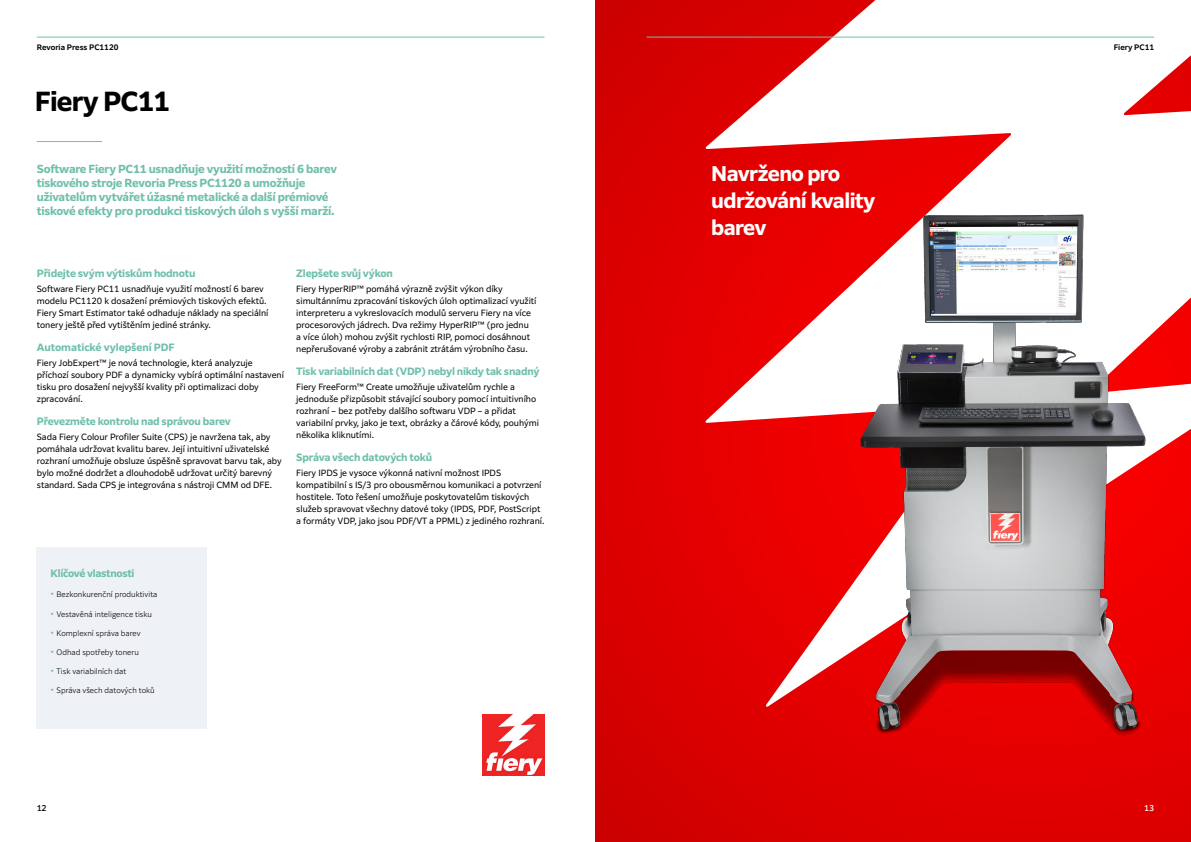
<style>
.page{position:relative;width:1191px;height:842px;background:#fff}
.page>*{position:absolute;margin:0;border:0;box-sizing:border-box;transform-origin:0 0}
.t1{font:700 26px "Clarimo UDPE";letter-spacing:-.03em;color:#000}
.t2{font:700 20px/27px "Clarimo UDPE";letter-spacing:-.03em;color:#fff}
.Intro_copy_green{font:700 11px/14px "Clarimo UDPE";letter-spacing:-.02em;color:#70bfab}
.Subhead-1_green{font:700 10px "Clarimo UDPE";letter-spacing:-.02em;color:#70bfab}
.Body_copy_black_8_5{font:8.5px/12px "Clarimo UDPE";letter-spacing:-.005em;color:#000}
.t3{font:500 8px "Clarimo UDPE";color:#000}
.t4{font:500 8px "Clarimo UDPE";color:#fff}
.t5{font:300 7.5px "Clarimo UDPE";color:#000}
.t6{font:600 7.5px "Clarimo UDPE";color:#000}
.s1{font-weight:400;font-size:9px;color:#70bfab}
</style>
<div class="page">
<hr style="left:37px;top:141px;width:65px;height:1px;background:#70bfab">
<div style="left:37px;top:547px;width:170px;height:181px;background:#eef1f5"></div>
<img style="left:483px;top:714px;width:61px;height:62px">
<div style="left:595px;top:0;width:596px;height:842px;background:#d00"></div>
<svg style="left:705px;top:0;width:486px;height:707px"></svg>
<img style="left:811px;top:186px;width:358px;height:556px">
<img style="left:839px;top:205px;width:329px;height:525px">
<hr style="left:646px;top:37px;width:508px;height:1px;background:#70bfab">
<hr style="left:37px;top:37px;width:507px;height:1px;background:#70bfab">
<p class="t6" style="left:37px;top:41px;width:83px">Revoria Press PC1120</p>
<p class="t6" style="left:1100px;top:41px;width:55px">XXXXXXXXXX</p>
<p class="t6" style="left:1113px;top:41px;width:42px">Fiery PC11</p>
<p class="t1" style="left:35px;top:80px;width:136px">Fiery PC11</p>
<p class="Intro_copy_green" style="left:37px;top:161px;width:302px">Software Fiery PC11 usnadňuje využití možností 6 barev tiskového stroje Revoria Press PC1120 a umožňuje uživatelům vytvářet úžasné metalické a další prémiové tiskové efekty pro produkci tiskových úloh s vyšší marží.</p>
<p class="Subhead-1_green" style="left:37px;top:265px;width:160px">Přidejte svým výtiskům hodnotu</p>
<p class="Body_copy_black_8_5" style="left:37px;top:282px;width:233px">Software Fiery PC11 usnadňuje využití možností 6 barev modelu PC1120 k dosažení prémiových tiskových efektů.<br>Fiery Smart Estimator také odhaduje náklady na speciální tonery ještě před vytištěním jediné stránky.</p>
<p class="Subhead-1_green" style="left:37px;top:339px;width:139px">Automatické vylepšení PDF</p>
<p class="Body_copy_black_8_5" style="left:37px;top:356px;width:249px">Fiery JobExpert™ je nová technologie, která analyzuje příchozí soubory PDF a dynamicky vybírá optimální nastavení tisku pro dosažení nejvyšší kvality při optimalizaci doby zpracování.</p>
<p class="Subhead-1_green" style="left:37px;top:413px;width:195px">Převezměte kontrolu nad správou barev</p>
<p class="Body_copy_black_8_5" style="left:37px;top:430px;width:246px">Sada Fiery Colour Profiler Suite (CPS) je navržena tak, aby pomáhala udržovat kvalitu barev. Její intuitivní uživatelské rozhraní umožňuje obsluze úspěšně spravovat barvu tak, aby bylo možné dodržet a dlouhodobě udržovat určitý barevný standard. Sada CPS je integrována s nástroji CMM od DFE.</p>
<p class="Subhead-1_green" style="left:296px;top:265px;width:98px">Zlepšete svůj výkon</p>
<p class="Body_copy_black_8_5" style="left:296px;top:282px;width:242px">Fiery HyperRIP™ pomáhá výrazně zvýšit výkon díky simultánnímu zpracování tiskových úloh optimalizací využití interpreteru a vykreslovacích modulů serveru Fiery na více procesorových jádrech. Dva režimy HyperRIP™ (pro jednu<br>a více úloh) mohou zvýšit rychlosti RIP, pomoci dosáhnout nepřerušované výroby a zabránit ztrátám výrobního času.</p>
<p class="Subhead-1_green" style="left:296px;top:363px;width:245px">Tisk variabilních dat (VDP) nebyl nikdy tak snadný</p>
<p class="Body_copy_black_8_5" style="left:296px;top:380px;width:244px">Fiery FreeForm™ Create umožňuje uživatelům rychle a jednoduše přizpůsobit stávající soubory pomocí intuitivního rozhraní – bez potřeby dalšího softwaru VDP – a přidat variabilní prvky, jako je text, obrázky a čárové kódy, pouhými několika kliknutími.</p>
<p class="Subhead-1_green" style="left:296px;top:449px;width:137px">Správa všech datových toků</p>
<p class="Body_copy_black_8_5" style="left:296px;top:466px;width:250px">Fiery IPDS je vysoce výkonná nativní možnost IPDS kompatibilní s IS/3 pro obousměrnou komunikaci a potvrzení hostitele. Toto řešení umožňuje poskytovatelům tiskových služeb spravovat všechny datové toky (IPDS, PDF, PostScript a formáty VDP, jako jsou PDF/VT a PPML) z jediného rozhraní.</p>
<p class="Subhead-1_green" style="left:51px;top:565px;width:85px">Klíčové vlastnosti</p>
<p class="t5" style="left:51px;top:589px;width:108px"><span class="s1">•</span> Bezkonkurenční produktivita</p>
<p class="t5" style="left:51px;top:608px;width:103px"><span class="s1">•</span> Vestavěná inteligence tisku</p>
<p class="t5" style="left:51px;top:627px;width:92px"><span class="s1">•</span> Komplexní správa barev</p>
<p class="t5" style="left:51px;top:646px;width:90px"><span class="s1">•</span> Odhad spotřeby toneru</p>
<p class="t5" style="left:51px;top:665px;width:77px"><span class="s1">•</span> Tisk variabilních dat</p>
<p class="t5" style="left:51px;top:684px;width:106px"><span class="s1">•</span> Správa všech datových toků</p>
<p class="t2" style="left:711px;top:159px;width:166px">Navrženo pro udržování kvality barev</p>
<p class="t3" style="left:37px;top:802px;width:11px">12</p>
<p class="t4" style="left:1144px;top:802px;width:11px">13</p>
</div>
